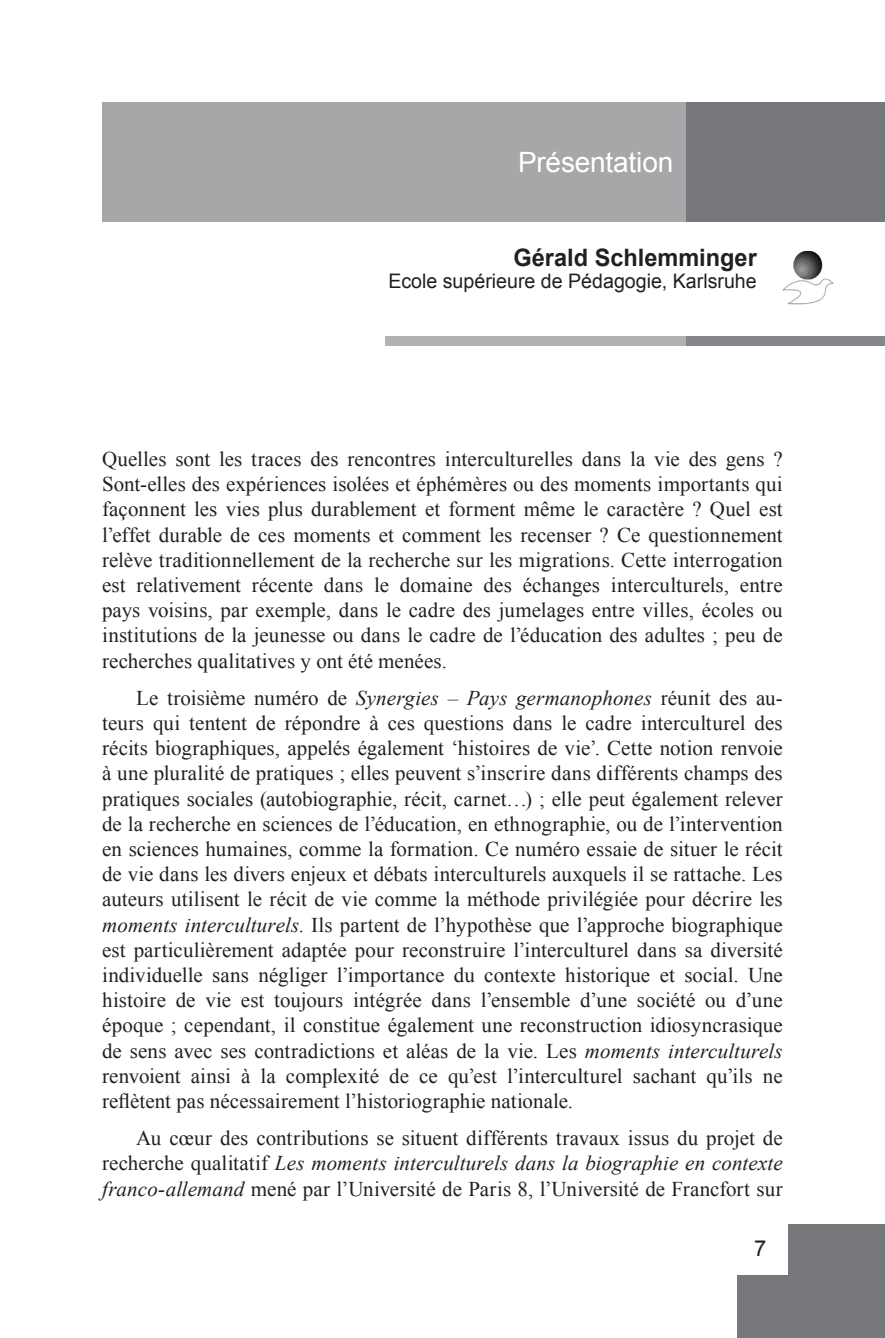
<style>
.page{position:relative;width:885px;height:1338px;background:#fff}
.page>*{position:absolute;margin:0;border:0;box-sizing:border-box;transform-origin:0 0}
.t1{font:28px "Arial";letter-spacing:-.005em;color:#fff}
.SYN-TitelUnterschrif{font:700 24px "Arial";color:#231f20}
.t2{font:22px "Arial";color:#231f20}
.AVINUS_Textkörper{font:21px/25.2px "Times New Roman";letter-spacing:.005em;color:#231f20;text-align:justify}
.SYN-TitelUnterschrif-2{font:20px "Arial";color:#231f20}
.s1{font-style:italic}
</style>
<div class="page">
<div style="left:737px;top:1276px;width:147px;height:62px;background:#77787b"></div>
<div style="left:788px;top:1225px;width:96px;height:113px;background:#77787b"></div>
<div style="left:385px;top:336px;width:306px;height:10px;background:#afb1b3"></div>
<div style="left:102px;top:102px;width:585px;height:119px;background:#a5a7a9"></div>
<img style="left:783px;top:251px;width:50px;height:54px">
<div style="left:686px;top:102px;width:198px;height:119px;background:#77787b"></div>
<div style="left:686px;top:336px;width:198px;height:10px;background:#848689"></div>
<p class="t1" style="left:518px;top:144px;width:157px">Présentation</p>
<p class="SYN-TitelUnterschrif" style="left:513px;top:242px;width:245px">Gérald Schlemminger</p>
<p class="SYN-TitelUnterschrif-2" style="left:388px;top:268px;width:370px">Ecole supérieure de Pédagogie, Karlsruhe</p>
<p class="AVINUS_Textkörper" style="left:102px;top:446px;width:682px">Quelles sont les traces des rencontres interculturelles dans la vie des gens ?<br>Sont-elles des expériences isolées et éphémères ou des moments importants qui façonnent les vies plus durablement et forment même le caractère ? Quel est l’effet durable de ces moments et comment les recenser ? Ce questionnement relève traditionnellement de la recherche sur les migrations. Cette interrogation est relativement récente dans le domaine des échanges interculturels, entre pays voisins, par exemple, dans le cadre des jumelages entre villes, écoles ou institutions de la jeunesse ou dans le cadre de l’éducation des adultes ; peu de recherches qualitatives y ont été menées.</p>
<p class="AVINUS_Textkörper" style="left:102px;top:685px;width:682px;text-indent:34px">Le troisième numéro de <span class="s1">Synergies – Pays germanophones</span> réunit des au&shy;teurs qui tentent de répondre à ces questions dans le cadre interculturel des récits biographiques, appelés également ‘histoires de vie’. Cette notion renvoie à une pluralité de pratiques ; elles peuvent s’inscrire dans différents champs des pratiques sociales (autobiographie, récit, carnet…) ; elle peut également relever de la recherche en sciences de l’éducation, en ethnographie, ou de l’intervention en sciences humaines, comme la formation. Ce numéro essaie de situer le récit de vie dans les divers enjeux et débats interculturels auxquels il se rattache. Les auteurs utilisent le récit de vie comme la méthode privilégiée pour décrire les <span class="s1">moments interculturels</span>. Ils partent de l’hypothèse que l’approche biographique est particulièrement adaptée pour reconstruire l’interculturel dans sa diversité individuelle sans négliger l’importance du contexte historique et social. Une histoire de vie est toujours intégrée dans l’ensemble d’une société ou d’une époque ; cependant, il constitue également une reconstruction idiosyncrasique de sens avec ses contradictions et aléas de la vie. Les <span class="s1">moments interculturels </span>renvoient ainsi à la complexité de ce qu’est l’interculturel sachant qu’ils ne reflètent pas nécessairement l’historiographie nationale.</p>
<p class="AVINUS_Textkörper" style="left:102px;top:1125px;width:682px;text-indent:34px">Au cœur des contributions se situent différents travaux issus du projet de recherche qualitatif <span class="s1">Les moments interculturels dans la biographie en contexte franco-allemand</span> mené par l’Université de Paris 8, l’Université de Francfort sur</p>
<p class="t2" style="left:754px;top:1234px;width:14px">7</p>
</div>
